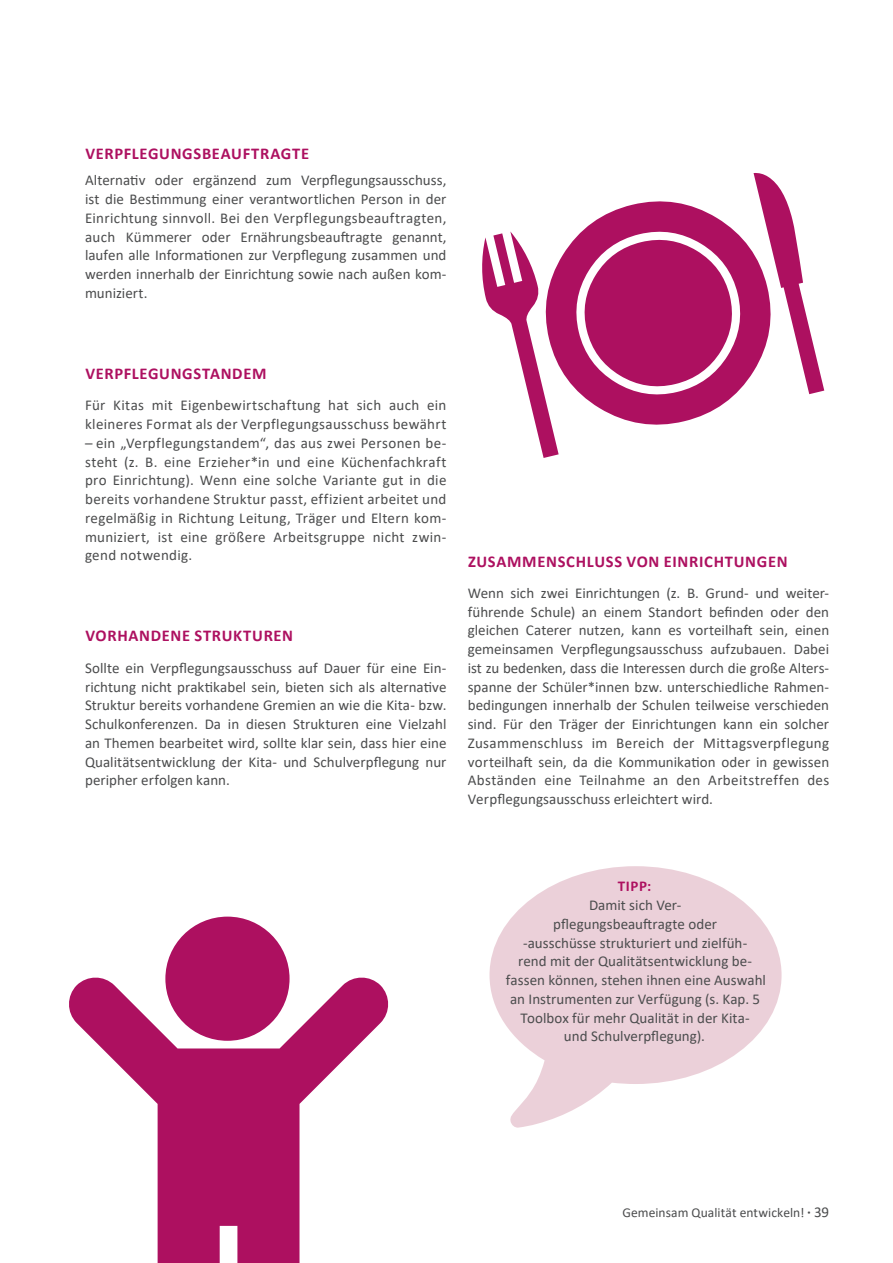
<style>
.page{position:relative;width:893px;height:1263px;background:#fff}
.page>*{position:absolute;margin:0;border:0;box-sizing:border-box;transform-origin:0 0}
.Zwischenüberschrift{font:700 16.5px "Calibri";letter-spacing:.04em;color:#ad1060}
.Fließtext{font:15px/18.8px "Calibri";letter-spacing:.02em;color:#4b4c4d;text-align:justify}
.Tipps_Text{font:15px/18.8px "Calibri";color:#4b4c4d;text-align:center}
.Tipps_Magenta{font:700 15px "Calibri";color:#ad1060}
.t1{font:13.5px "Calibri";letter-spacing:.005em;color:#4b4c4d}
.s1{font-family:"Chau Philomene One";font-size:15px}
.s2{font-size:15px}
</style>
<div class="page">
<svg style="left:489px;top:866px;width:293px;height:262px;fill:#ebd0d9"></svg>
<svg style="left:69px;top:977px;width:320px;height:286px"></svg>
<div style="left:165px;top:917px;width:125px;height:124px;background:#ad1060;border-radius:50%"></div>
<svg style="left:482px;top:173px;width:342px;height:285px"></svg>
<p class="Zwischenüberschrift" style="left:85px;top:141px;width:225px">VERPFLEGUNGSBEAUFTRAGTE</p>
<p class="Fließtext" style="left:85px;top:171px;width:363px">Alternativ oder ergänzend zum Verpflegungsausschuss, ist die Bestimmung einer verantwortlichen Person in der Einrichtung sinnvoll. Bei den Verpflegungsbeauftragten, auch Kümmerer oder Ernährungsbeauftragte genannt, laufen alle Informationen zur Verpflegung zusammen und werden innerhalb der Einrichtung sowie nach außen kom&shy;muniziert.</p>
<p class="Zwischenüberschrift" style="left:85px;top:362px;width:183px">VERPFLEGUNGSTANDEM</p>
<p class="Fließtext" style="left:85px;top:396px;width:363px">Für Kitas mit Eigenbewirtschaftung hat sich auch ein kleineres Format als der Verpflegungsausschuss bewährt</p>
<p class="Fließtext" style="left:85px;top:433px;width:363px">– ein „Verpflegungstandem“, das aus zwei Personen be&shy;steht (z. B. eine Erzieher*in und eine Küchenfachkraft pro Einrichtung). Wenn eine solche Variante gut in die bereits vorhandene Struktur passt, effizient arbeitet und regelmäßig in Richtung Leitung, Träger und Eltern kom&shy;muniziert, ist eine größere Arbeitsgruppe nicht zwin&shy;gend notwendig.</p>
<p class="Zwischenüberschrift" style="left:85px;top:624px;width:209px">VORHANDENE STRUKTUREN</p>
<p class="Fließtext" style="left:85px;top:658px;width:363px">Sollte ein Verpflegungsausschuss auf Dauer für eine Ein&shy;richtung nicht praktikabel sein, bieten sich als alternative Struktur bereits vorhandene Gremien an wie die Kita- bzw.<br>Schulkonferenzen. Da in diesen Strukturen eine Vielzahl an Themen bearbeitet wird, sollte klar sein, dass hier eine Qualitätsentwicklung der Kita- und Schulverpflegung nur peripher erfolgen kann.</p>
<p class="Zwischenüberschrift" style="left:468px;top:550px;width:321px">ZUSAMMENSCHLUSS VON EINRICHTUNGEN</p>
<p class="Fließtext" style="left:468px;top:583px;width:363px">Wenn sich zwei Einrichtungen (z. B. Grund- und weiter&shy;führende Schule) an einem Standort befinden oder den gleichen Caterer nutzen, kann es vorteilhaft sein, einen gemeinsamen Verpflegungsausschuss aufzubauen. Dabei ist zu bedenken, dass die Interessen durch die große Alters&shy;spanne der Schüler*innen bzw. unterschiedliche Rahmen&shy;bedingungen innerhalb der Schulen teilweise verschieden sind. Für den Träger der Einrichtungen kann ein solcher Zusammenschluss im Bereich der Mittagsverpflegung vorteilhaft sein, da die Kommunikation oder in gewissen Abständen eine Teilnahme an den Arbeitstreffen des Verpflegungsausschuss erleichtert wird.</p>
<p class="Tipps_Magenta" style="left:618px;top:876px;width:35px">TIPP:</p>
<p class="Tipps_Text" style="left:506px;top:895px;width:262px">Damit sich Ver-<br>pflegungsbeauftragte oder<br>-ausschüsse strukturiert und zielfüh-<br>rend mit der Qualitätsentwicklung be&shy;fassen können, stehen ihnen eine Auswahl an Instrumenten zur Verfügung (s. Kap. 5<br>Toolbox für mehr Qualität in der Kita-<br>und Schulverpflegung).</p>
<p class="t1" style="left:622px;top:1203px;width:208px">Gemeinsam Qualität entwickeln! <span class="s1">·</span> <span class="s2">39</span></p>
</div>
